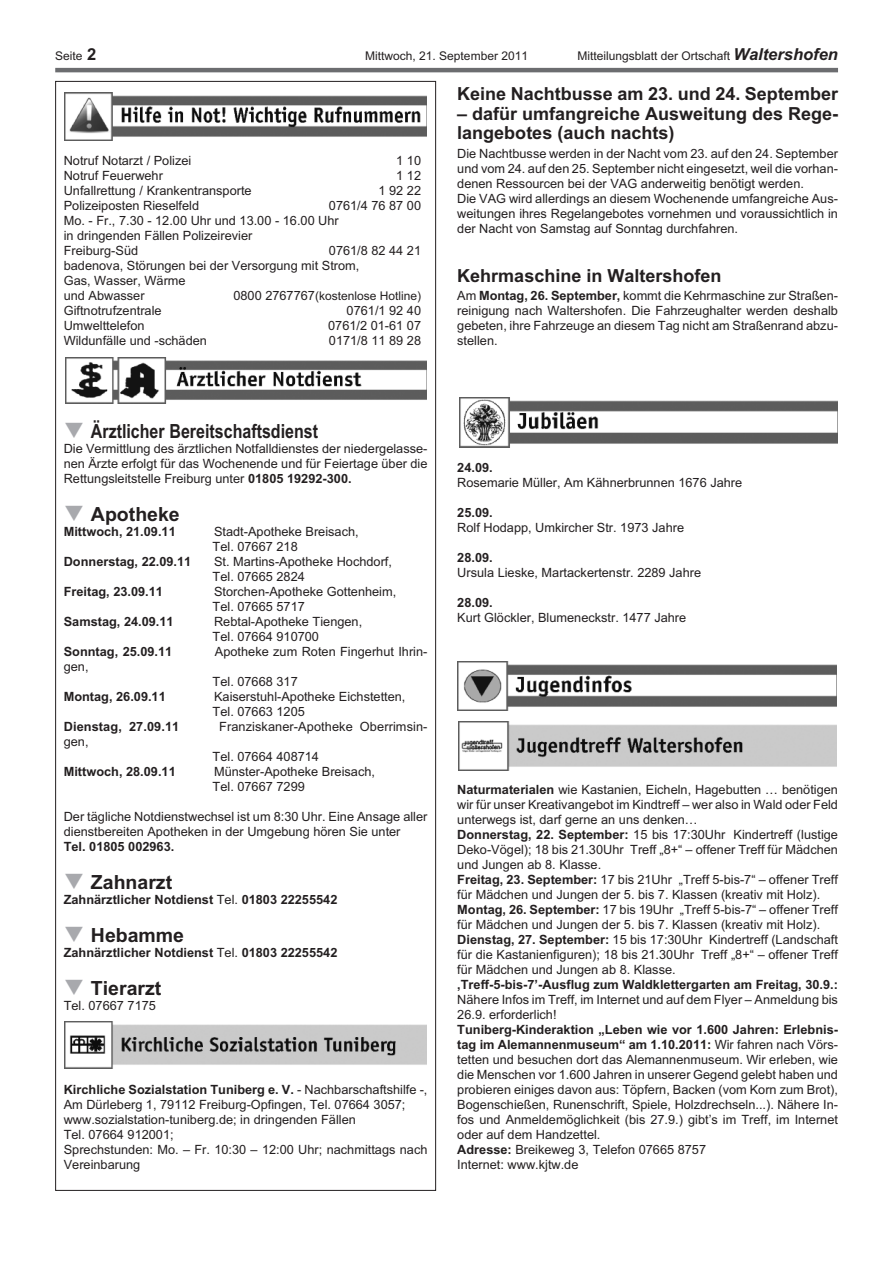
<style>
.page{position:relative;width:893px;height:1263px;background:#fff}
.page>*{position:absolute;margin:0;border:0;box-sizing:border-box;transform-origin:0 0}
.t1{font:700 19.5px "Arial";color:#231f20}
.t2{font:700 19.5px "Arial Narrow";color:#231f20}
.t3{font:700 18px/19.4px "Arial";color:#231f20}
.t4{font:12.75px/15px "Arial";color:#231f20}
.t5{font:700 12.75px "Arial";color:#231f20}
.t6{font:12px "Arial";color:#231f20}
.s1{font-weight:700;font-size:16.5px}
.s2{font-weight:700;font-style:italic;font-size:16.5px}
.s3{font-size:12.75px}
.s4{font-weight:700}
.s5{color:#a8a9ad}
.s6{font-weight:400}
</style>
<div class="page">
<hr style="left:55px;top:68px;width:783px;height:4px;background:#6c6d70">
<img style="left:65px;top:93px;width:361px;height:48px">
<img style="left:65px;top:357px;width:362px;height:47px">
<img style="left:65px;top:1022px;width:361px;height:46px">
<img style="left:459px;top:398px;width:378px;height:50px">
<img style="left:458px;top:662px;width:378px;height:49px">
<img style="left:458px;top:721px;width:378px;height:50px">
<p class="t6" style="left:55px;top:51px;width:43px">Seite <span class="s1">2</span></p>
<p class="t6" style="left:365px;top:51px;width:164px">Mittwoch, 21. September 2011</p>
<p class="t6" style="left:577px;top:51px;width:262px">Mitteilungsblatt der Ortschaft <span class="s2">Waltershofen</span></p>
<p class="t4" style="left:64px;top:155px;width:129px">Notruf Notarzt / Polizei</p>
<p class="t4" style="left:396px;top:155px;width:26px">1 10</p>
<p class="t4" style="left:64px;top:170px;width:101px">Notruf Feuerwehr</p>
<p class="t4" style="left:396px;top:170px;width:26px">1 12</p>
<p class="t4" style="left:64px;top:185px;width:189px">Unfallrettung / Krankentransporte</p>
<p class="t4" style="left:378px;top:185px;width:44px">1 92 22</p>
<p class="t4" style="left:64px;top:200px;width:137px">Polizeiposten Rieselfeld</p>
<p class="t4" style="left:64px;top:200px;width:359px;text-indent:265px">0761/4 76 87 00<br>Mo. - Fr., 7.30 - 12.00 Uhr und 13.00 - 16.00 Uhr<br>in dringenden Fällen Polizeirevier<br>Freiburg-Süd</p>
<p class="t4" style="left:64px;top:245px;width:359px;text-indent:265px">0761/8 82 44 21 badenova, Störungen bei der Versorgung mit Strom,<br>Gas, Wasser, Wärme<br>und Abwasser</p>
<p class="t6" style="left:233px;top:292px;width:189px"><span class="s3">0800 2767767</span>(kostenlose Hotline)</p>
<p class="t4" style="left:64px;top:305px;width:99px">Giftnotrufzentrale</p>
<p class="t4" style="left:346px;top:305px;width:76px">0761/1 92 40</p>
<p class="t4" style="left:64px;top:320px;width:82px">Umwelttelefon</p>
<p class="t4" style="left:328px;top:320px;width:94px">0761/2 01-61 07</p>
<p class="t4" style="left:64px;top:335px;width:145px">Wildunfälle und -schäden</p>
<p class="t4" style="left:329px;top:335px;width:94px">0171/8 11 89 28</p>
<h2 class="t3" style="left:457px;top:86px;width:382px">Keine Nachtbusse am 23. und 24. September</h2>
<h2 class="t3" style="left:457px;top:105px;width:382px">– dafür umfangreiche Ausweitung des Rege&shy;langebotes (auch nachts)</h2>
<p class="t4" style="left:457px;top:147px;width:382px">Die Nachtbusse werden in der Nacht vom 23. auf den 24. September und vom 24. auf den 25. September nicht eingesetzt, weil die vorhan&shy;denen Ressourcen bei der VAG anderweitig benötigt werden.<br>Die VAG wird allerdings an diesem Wochenende umfangreiche Aus&shy;weitungen ihres Regelangebotes vornehmen und voraussichtlich in der Nacht von Samstag auf Sonntag durchfahren.</p>
<h2 class="t3" style="left:457px;top:268px;width:266px">Kehrmaschine in Waltershofen</h2>
<p class="t4" style="left:457px;top:290px;width:382px;text-align:justify">Am <span class="s4">Montag, 26. September,</span> kommt die Kehrmaschine zur Straßen&shy;reinigung nach Waltershofen. Die Fahrzeughalter werden deshalb gebeten, ihre Fahrzeuge an diesem Tag nicht am Straßenrand abzu&shy;stellen.</p>
<h1 class="t2" style="left:64px;top:419px;width:256px"><span class="s5">❑</span> Ärztlicher Bereitschaftsdienst</h1>
<p class="t4" style="left:64px;top:442px;width:365px;text-align:justify">Die Vermittlung des ärztlichen Notfalldienstes der niedergelasse&shy;nen Ärzte erfolgt für das Wochenende und für Feiertage über die Rettungsleitstelle Freiburg unter <span class="s4">01805 19292-300.</span></p>
<h1 class="t1" style="left:64px;top:507px;width:117px"><span class="s5">❑</span> Apotheke</h1>
<p class="t5" style="left:64px;top:527px;width:113px">Mittwoch, 21.09.11</p>
<p class="t4" style="left:213px;top:525px;width:147px">Stadt-Apotheke Breisach,<br>Tel. 07667 218</p>
<p class="t5" style="left:64px;top:557px;width:129px">Donnerstag, 22.09.11</p>
<p class="t4" style="left:213px;top:555px;width:181px">St. Martins-Apotheke Hochdorf,<br>Tel. 07665 2824</p>
<p class="t5" style="left:64px;top:587px;width:101px">Freitag, 23.09.11</p>
<p class="t4" style="left:213px;top:585px;width:185px">Storchen-Apotheke Gottenheim,<br>Tel. 07665 5717</p>
<p class="t5" style="left:64px;top:617px;width:111px">Samstag, 24.09.11</p>
<p class="t4" style="left:213px;top:615px;width:151px">Rebtal-Apotheke Tiengen,<br>Tel. 07664 910700</p>
<p class="t5" style="left:64px;top:647px;width:110px">Sonntag, 25.09.11</p>
<p class="t4" style="left:215px;top:645px;width:214px">Apotheke zum Roten Fingerhut Ihrin-</p>
<p class="t4" style="left:64px;top:660px;width:26px">gen,</p>
<p class="t4" style="left:213px;top:675px;width:87px">Tel. 07668 317</p>
<p class="t5" style="left:64px;top:692px;width:104px">Montag, 26.09.11</p>
<p class="t4" style="left:213px;top:690px;width:194px">Kaiserstuhl-Apotheke Eichstetten,<br>Tel. 07663 1205</p>
<p class="t5" style="left:64px;top:722px;width:117px">Dienstag, 27.09.11</p>
<p class="t4" style="left:219px;top:720px;width:210px">Franziskaner-Apotheke Oberrimsin-</p>
<p class="t4" style="left:64px;top:735px;width:26px">gen,</p>
<p class="t4" style="left:213px;top:750px;width:108px">Tel. 07664 408714</p>
<p class="t5" style="left:64px;top:767px;width:113px">Mittwoch, 28.09.11</p>
<p class="t4" style="left:213px;top:765px;width:164px">Münster-Apotheke Breisach,<br>Tel. 07667 7299</p>
<p class="t4" style="left:64px;top:810px;width:365px">Der tägliche Notdienstwechsel ist um 8:30 Uhr. Eine Ansage aller dienstbereiten Apotheken in der Umgebung hören Sie unter</p>
<p class="t5" style="left:64px;top:842px;width:112px">Tel. 01805 002963.</p>
<h1 class="t1" style="left:64px;top:875px;width:110px"><span class="s5">❑</span> Zahnarzt</h1>
<p class="t5" style="left:64px;top:895px;width:275px">Zahnärztlicher Notdienst <span class="s6">Tel.</span> 01803 22255542</p>
<h1 class="t1" style="left:64px;top:928px;width:122px"><span class="s5">❑</span> Hebamme</h1>
<p class="t5" style="left:64px;top:948px;width:275px">Zahnärztlicher Notdienst <span class="s6">Tel.</span> 01803 22255542</p>
<h1 class="t1" style="left:64px;top:981px;width:99px"><span class="s5">❑</span> Tierarzt</h1>
<p class="t4" style="left:64px;top:1000px;width:94px">Tel. 07667 7175</p>
<p class="t4" style="left:64px;top:1083px;width:365px"><span class="s4">Kirchliche Sozialstation Tuniberg e. V.</span> - Nachbarschaftshilfe -, Am Dürleberg 1, 79112 Freiburg-Opfingen, Tel. 07664 3057; www.sozialstation-tuniberg.de; in dringenden Fällen<br>Tel. 07664 912001;<br>Sprechstunden: Mo. – Fr. 10:30 – 12:00 Uhr; nachmittags nach Vereinbarung</p>
<p class="t5" style="left:457px;top:463px;width:37px">24.09.</p>
<p class="t4" style="left:457px;top:476px;width:286px">Rosemarie Müller, Am Kähnerbrunnen 1676 Jahre</p>
<p class="t5" style="left:457px;top:508px;width:37px">25.09.</p>
<p class="t4" style="left:457px;top:521px;width:228px">Rolf Hodapp, Umkircher Str. 1973 Jahre</p>
<p class="t5" style="left:457px;top:553px;width:37px">28.09.</p>
<p class="t4" style="left:457px;top:566px;width:245px">Ursula Lieske, Martackertenstr. 2289 Jahre</p>
<p class="t5" style="left:457px;top:598px;width:37px">28.09.</p>
<p class="t4" style="left:457px;top:611px;width:230px">Kurt Glöckler, Blumeneckstr. 1477 Jahre</p>
<p class="t4" style="left:457px;top:783px;width:382px"><span class="s4">Naturmaterialen</span> wie Kastanien, Eicheln, Hagebutten … benötigen wir für unser Kreativangebot im Kindtreff – wer also in Wald oder Feld unterwegs ist, darf gerne an uns denken…<br><span class="s4">Donnerstag, 22. September:</span> 15 bis 17:30 Uhr Kindertreff (lustige Deko-Vögel); 18 bis 21.30 Uhr Treff „8+“ – offener Treff für Mädchen und Jungen ab 8. Klasse.<br><span class="s4">Freitag, 23. September:</span> 17 bis 21 Uhr „Treff 5-bis-7“ – offener Treff für Mädchen und Jungen der 5. bis 7. Klassen (kreativ mit Holz).<br><span class="s4">Montag, 26. September:</span> 17 bis 19 Uhr „Treff 5-bis-7“ – offener Treff für Mädchen und Jungen der 5. bis 7. Klassen (kreativ mit Holz).<br><span class="s4">Dienstag, 27. September:</span> 15 bis 17:30 Uhr Kindertreff (Landschaft für die Kastanienfiguren); 18 bis 21.30 Uhr Treff „8+“ – offener Treff für Mädchen und Jungen ab 8. Klasse.</p>
<p class="t5" style="left:457px;top:980px;width:382px">‚Treff-5-bis-7’-Ausflug zum Waldklettergarten am Freitag, 30.9.:</p>
<p class="t4" style="left:457px;top:993px;width:382px">Nähere Infos im Treff, im Internet und auf dem Flyer – Anmeldung bis<br>26.9. erforderlich!</p>
<p class="t4" style="left:457px;top:1023px;width:382px"><span class="s4">Tuniberg-Kinderaktion „Leben wie vor 1.600 Jahren: Erlebnis&shy;tag im Alemannenmuseum“ am 1.10.2011:</span> Wir fahren nach Vörs&shy;tetten und besuchen dort das Alemannenmuseum. Wir erleben, wie die Menschen vor 1.600 Jahren in unserer Gegend gelebt haben und probieren einiges davon aus: Töpfern, Backen (vom Korn zum Brot), Bogenschießen, Runenschrift, Spiele, Holzdrechseln...). Nähere In&shy;fos und Anmeldemöglichkeit (bis 27.9.) gibt’s im Treff, im Internet oder auf dem Handzettel.<br><span class="s4">Adresse:</span> Breikeweg 3, Telefon 07665 8757<br>Internet: www.kjtw.de</p>
</div>
